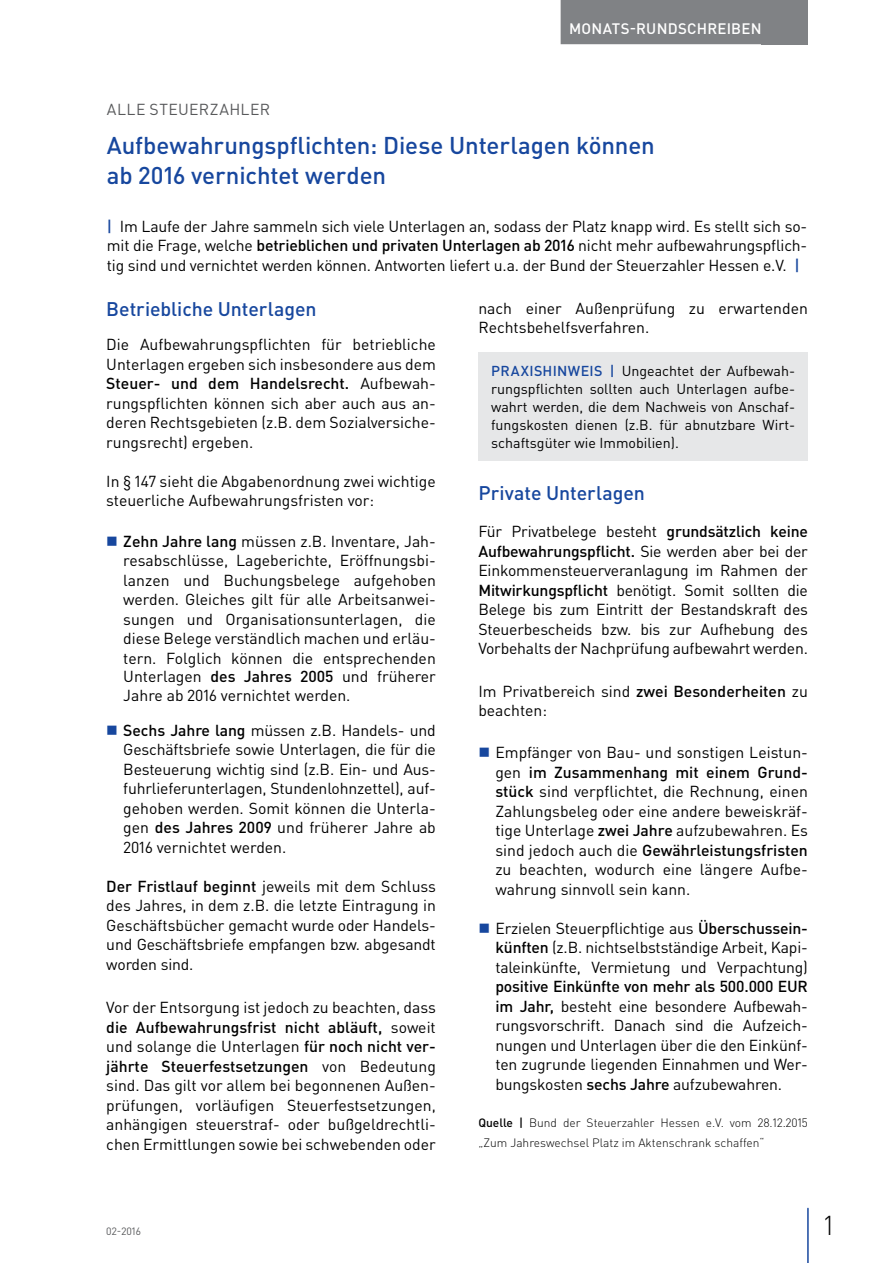
<style>
.page{position:relative;width:893px;height:1263px;background:#fff}
.page>*{position:absolute;margin:0;border:0;box-sizing:border-box;transform-origin:0 0}
.t1{font:300 27px "DIN Pro";color:#000}
.t2{font:500 24px/30px "DIN Pro";letter-spacing:-.005em;color:#17479e}
.t3{font:500 19.5px "DIN Pro";letter-spacing:-.005em;color:#17479e}
.t4{font:15.75px/19.5px "DIN Pro";color:#000;text-align:justify}
.t5{font:15.75px "DIN Pro";letter-spacing:.025em;color:#58595b}
.t6{font:500 15px "DIN Pro";letter-spacing:.015em;color:#fff}
.t7{font:14.25px/18px "DIN Pro";color:#000;text-align:justify}
.t8{font:300 12px/19.5px "DIN Pro";color:#000}
.t9{font:10.5px "DIN Pro";color:#58595b}
.s1{font-weight:500;color:#17479e}
.s2{font-weight:500}
</style>
<div class="page">
<div style="left:762px;top:0;width:46px;height:44px;background:#808285"></div>
<hr style="left:807px;top:1208px;width:2px;height:55px;background:#17479e">
<div style="left:561px;top:0;width:209px;height:44px;background:#808285"></div>
<div style="left:478px;top:352px;width:330px;height:109px;background:#e6e7e8"></div>
<p class="t6" style="left:569px;top:18px;width:194px">MONATS-RUNDSCHREIBEN</p>
<p class="t5" style="left:107px;top:98px;width:165px">ALLE STEUERZAHLER</p>
<h2 class="t2" style="left:107px;top:129px;width:549px">Aufbewahrungspflichten: Diese Unterlagen können ab 2016 vernichtet werden</h2>
<p class="t4" style="left:107px;top:216px;width:702px"><span class="s1">|</span> Im Laufe der Jahre sammeln sich viele Unterlagen an, sodass der Platz knapp wird. Es stellt sich so&shy;mit die Frage, welche <span class="s2">betrieblichen und privaten Unterlagen ab 2016</span> nicht mehr aufbewahrungspflich&shy;tig sind und vernichtet werden können. Antworten liefert u.a. der Bund der Steuerzahler Hessen e.V. <span class="s1">|</span></p>
<p class="t3" style="left:106px;top:296px;width:212px">Betriebliche Unterlagen</p>
<p class="t4" style="left:106px;top:334px;width:331px">Die Aufbewahrungspflichten für betriebliche Unterlagen ergeben sich insbesondere aus dem <span class="s2">Steuer- und dem Handelsrecht.</span> Aufbewah&shy;rungspflichten können sich aber auch aus an&shy;deren Rechtsgebieten (z.B. dem Sozialversiche&shy;rungsrecht) ergeben.</p>
<p class="t4" style="left:106px;top:471px;width:331px">In § 147 sieht die Abgabenordnung zwei wichtige steuerliche Aufbewahrungsfristen vor:</p>
<p class="t4" style="left:123px;top:531px;width:314px"><span class="s2">Zehn Jahre lang</span> müssen z.B. Inventare, Jah&shy;resabschlüsse, Lageberichte, Eröffnungsbi&shy;lanzen und Buchungsbelege aufgehoben werden. Gleiches gilt für alle Arbeitsanwei&shy;sungen und Organisationsunterlagen, die diese Belege verständlich machen und erläu&shy;tern. Folglich können die entsprechenden</p>
<p class="t4" style="left:123px;top:666px;width:314px">Unterlagen <span class="s2">des Jahres 2005</span> und früherer<br>Jahre ab 2016 vernichtet werden.</p>
<p class="t4" style="left:123px;top:720px;width:314px"><span class="s2">Sechs Jahre lang</span> müssen z.B. Handels- und Geschäftsbriefe sowie Unterlagen, die für die Besteuerung wichtig sind (z.B. Ein- und Aus&shy;fuhrlieferunterlagen, Stundenlohnzettel), auf&shy;gehoben werden. Somit können die Unterla&shy;gen <span class="s2">des Jahres 2009</span> und früherer Jahre ab 2016 vernichtet werden.</p>
<p class="t4" style="left:106px;top:876px;width:331px"><span class="s2">Der Fristlauf beginnt</span> jeweils mit dem Schluss des Jahres, in dem z.B. die letzte Eintragung in Geschäftsbücher gemacht wurde oder Handels&shy;und Geschäftsbriefe empfangen bzw. abgesandt worden sind.</p>
<p class="t4" style="left:106px;top:997px;width:331px">Vor der Entsorgung ist jedoch zu beachten, dass <span class="s2">die Aufbewahrungsfrist nicht abläuft,</span> soweit und solange die Unterlagen <span class="s2">für noch nicht ver&shy;jährte Steuerfestsetzungen</span> von Bedeutung sind. Das gilt vor allem bei begonnenen Außen&shy;prüfungen, vorläufigen Steuerfestsetzungen, anhängigen steuerstraf- oder bußgeldrechtli&shy;chen Ermittlungen sowie bei schwebenden oder</p>
<p class="t4" style="left:478px;top:298px;width:331px">nach einer Außenprüfung zu erwartenden<br>Rechtsbehelfsverfahren.</p>
<p class="t7" style="left:491px;top:361px;width:306px"><span class="s1">PRAXISHINWEIS |</span> Ungeachtet der Aufbewah&shy;rungspflichten sollten auch Unterlagen aufbe&shy;wahrt werden, die dem Nachweis von Anschaf&shy;fungskosten dienen (z.B. für abnutzbare Wirt&shy;schaftsgüter wie Immobilien).</p>
<p class="t3" style="left:478px;top:480px;width:168px">Private Unterlagen</p>
<p class="t4" style="left:478px;top:521px;width:331px">Für Privatbelege besteht <span class="s2">grundsätzlich keine Aufbewahrungspflicht.</span> Sie werden aber bei der Einkommensteuerveranlagung im Rahmen der <span class="s2">Mitwirkungspflicht</span> benötigt. Somit sollten die Belege bis zum Eintritt der Bestandskraft des Steuerbescheids bzw. bis zur Aufhebung des Vorbehalts der Nachprüfung aufbewahrt werden.</p>
<p class="t4" style="left:478px;top:681px;width:331px">Im Privatbereich sind <span class="s2">zwei Besonderheiten</span> zu beachten:</p>
<p class="t4" style="left:495px;top:742px;width:314px">Empfänger von Bau- und sonstigen Leistun&shy;gen <span class="s2">im Zusammenhang mit einem Grund&shy;stück</span> sind verpflichtet, die Rechnung, einen Zahlungsbeleg oder eine andere beweiskräf&shy;tige Unterlage <span class="s2">zwei Jahre</span> aufzubewahren. Es sind jedoch auch die <span class="s2">Gewährleistungsfristen </span>zu beachten, wodurch eine längere Aufbe&shy;wahrung sinnvoll sein kann.</p>
<p class="t4" style="left:495px;top:918px;width:314px">Erzielen Steuerpflichtige aus <span class="s2">Überschussein&shy;künften</span> (z.B. nichtselbstständige Arbeit, Kapi&shy;taleinkünfte, Vermietung und Verpachtung)</p>
<p class="t4" style="left:495px;top:976px;width:314px"><span class="s2">positive Einkünfte von mehr als 500.000 EUR im Jahr,</span> besteht eine besondere Aufbewah&shy;rungsvorschrift. Danach sind die Aufzeich&shy;nungen und Unterlagen über die den Einkünf&shy;ten zugrunde liegenden Einnahmen und Wer&shy;bungskosten <span class="s2">sechs Jahre</span> aufzubewahren.</p>
<p class="t8" style="left:478px;top:1113px;width:331px"><span class="s2">Quelle |</span> Bund der Steuerzahler Hessen e.V. vom 28.12.2015 „Zum Jahreswechsel Platz im Aktenschrank schaffen“</p>
<p class="t9" style="left:106px;top:1224px;width:36px">02-2016</p>
<h1 class="t1" style="left:824px;top:1207px;width:11px">1</h1>
</div>
